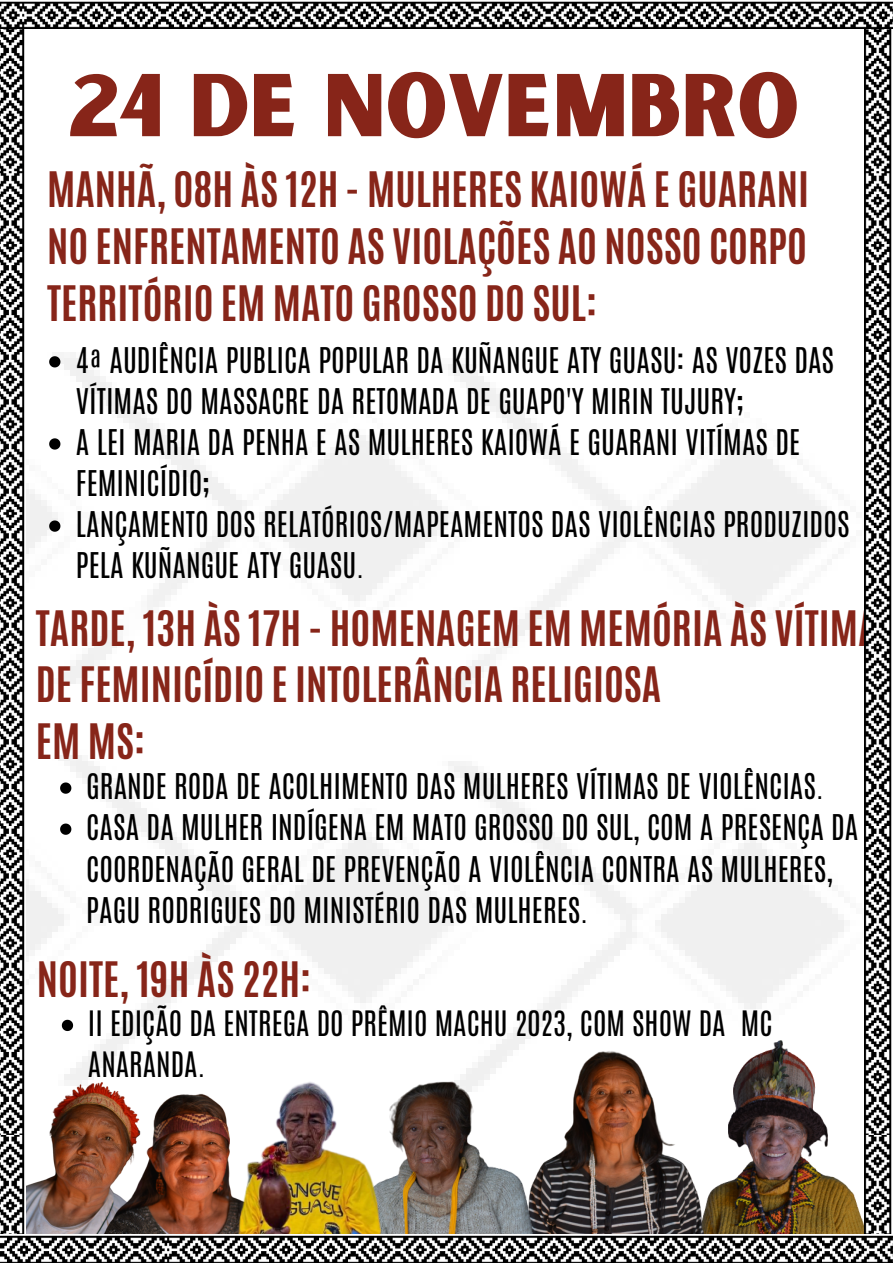
<style>
.page{position:relative;width:893px;height:1263px;background:#fff}
.page>*{position:absolute;margin:0;border:0;box-sizing:border-box;transform-origin:0 0}
.t1{font:84.9px "Sunborn Sans One";color:#872519}
.t2{font:700 40.8px/56.8px "Antonio";color:#872519}
.t3{font:29.62px/41.1px "Antonio";color:#000}
.t4{font:29.25px/40.5px "Antonio";color:#000}
</style>
<div class="page">
<svg style="left:62px;top:1020px;width:11px;height:11px"></svg>
<img style="left:797px;top:1056px;width:67px;height:178px">
<img style="left:525px;top:1002px;width:272px;height:232px">
<img style="left:495px;top:1021px;width:46px;height:213px">
<img style="left:26px;top:1055px;width:90px;height:179px">
<img style="left:116px;top:976px;width:379px;height:258px">
<svg style="left:60px;top:782px;width:11px;height:12px"></svg>
<svg style="left:60px;top:823px;width:11px;height:12px"></svg>
<svg style="left:49px;top:356px;width:11px;height:11px"></svg>
<svg style="left:49px;top:438px;width:11px;height:12px"></svg>
<svg style="left:49px;top:520px;width:11px;height:12px"></svg>
<img style="left:0;top:29px;width:25px;height:1205px">
<img style="left:864px;top:29px;width:28px;height:1205px">
<img style="left:0;top:1px;width:893px;height:28px">
<img style="left:0;top:1235px;width:893px;height:28px">
<p class="t1" style="left:68px;top:51px;width:732px">24 de NOVEMBRO</p>
<p class="t2" style="left:47px;top:161px;width:763px">MANHÃ, 08H ÀS 12H - MULHERES KAIOWÁ E GUARANI</p>
<p class="t2" style="left:47px;top:218px;width:761px">NO ENFRENTAMENTO AS VIOLAÇÕES AO NOSSO CORPO<br>TERRITÓRIO EM MATO GROSSO DO SUL:</p>
<p class="t3" style="left:76px;top:340px;width:760px">4ª AUDIÊNCIA PUBLICA POPULAR DA KUÑANGUE ATY GUASU: AS VOZES DAS<br>VÍTIMAS DO MASSACRE DA RETOMADA DE GUAPO'Y MIRIN TUJURY;</p>
<p class="t3" style="left:76px;top:422px;width:726px">A LEI MARIA DA PENHA E AS MULHERES KAIOWÁ E GUARANI VITÍMAS DE<br>FEMINICÍDIO;</p>
<p class="t3" style="left:76px;top:504px;width:775px">LANÇAMENTO DOS RELATÓRIOS/MAPEAMENTOS DAS VIOLÊNCIAS PRODUZIDOS<br>PELA KUÑANGUE ATY GUASU.</p>
<p class="t2" style="left:36px;top:600px;width:861px">TARDE, 13H ÀS 17H - HOMENAGEM EM MEMÓRIA ÀS VÍTIMAS<br>DE FEMINICÍDIO E INTOLERÂNCIA RELIGIOSA</p>
<p class="t2" style="left:36px;top:713px;width:111px">EM MS:</p>
<p class="t3" style="left:86px;top:766px;width:739px">GRANDE RODA DE ACOLHIMENTO DAS MULHERES VÍTIMAS DE VIOLÊNCIAS.</p>
<p class="t3" style="left:86px;top:807px;width:773px">CASA DA MULHER INDÍGENA EM MATO GROSSO DO SUL, COM A PRESENÇA DA<br>COORDENAÇÃO GERAL DE PREVENÇÃO A VIOLÊNCIA CONTRA AS MULHERES,<br>PAGU RODRIGUES DO MINISTÉRIO DAS MULHERES.</p>
<p class="t2" style="left:37px;top:951px;width:276px">NOITE, 19H ÀS 22H:</p>
<p class="t4" style="left:88px;top:1003px;width:686px">II EDIÇÃO DA ENTREGA DO PRÊMIO MACHU 2023, COM SHOW DA MC<br>ANARANDA.</p>
</div>
